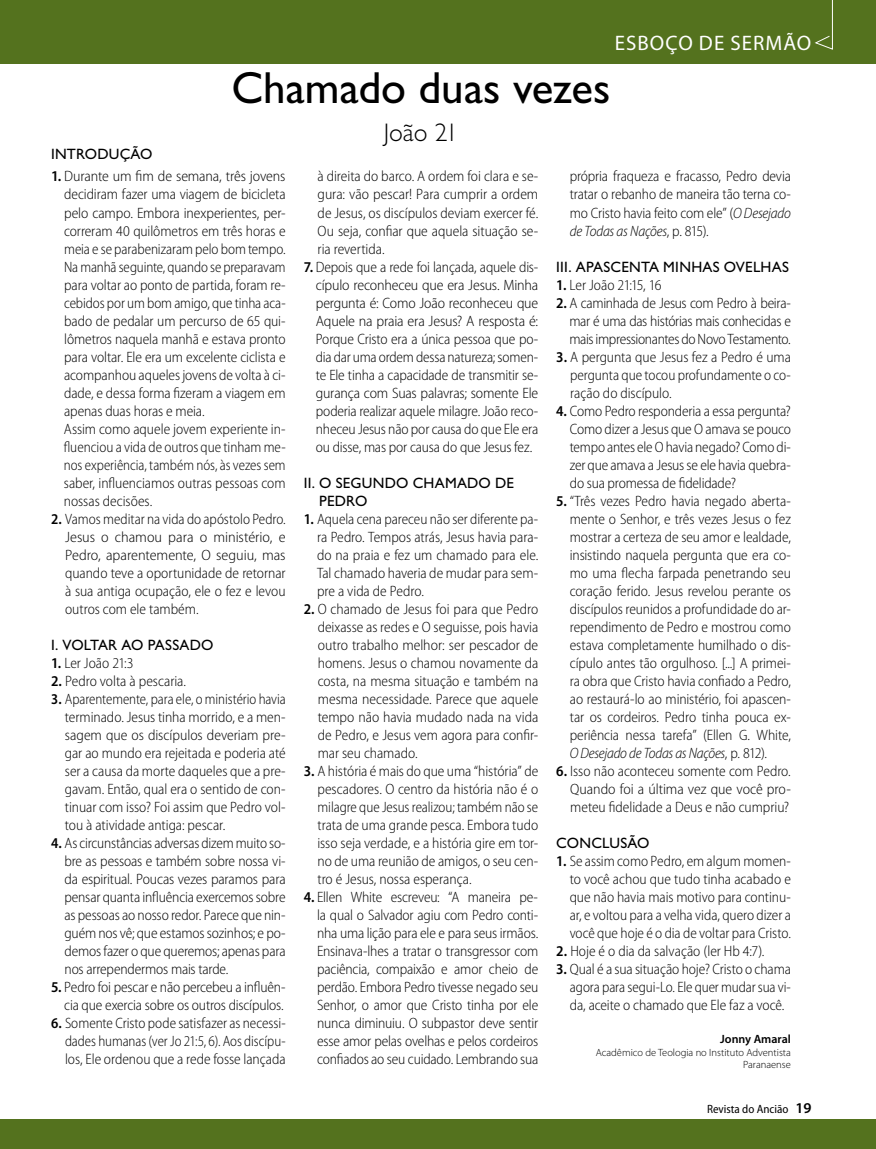
<style>
.page{position:relative;width:876px;height:1149px;background:#fff}
.page>*{position:absolute;margin:0;border:0;box-sizing:border-box;transform-origin:0 0}
.t1{font:45px "Gill Sans Std";letter-spacing:-.005em;color:#000}
.t2{font:300 25.5px "Gill Sans Std";letter-spacing:-.005em;color:#000}
.t3{font:21px "Myriad Pro";letter-spacing:.05em;color:#fff}
.t4{font:300 semi-condensed 15px/18px "Myriad Pro";letter-spacing:-.005em;color:#000;text-align:justify}
.t5{font:300 semi-condensed 15px/18px "Myriad Pro";letter-spacing:-.005em;color:#000;text-align:justify;scale:.95 1}
.t6{font:15px/18px "Gill Sans Std";letter-spacing:.015em;color:#000}
.t7{font:semi-condensed 12px "Myriad Pro";color:#000}
.t8{font:600 12px "Myriad Pro";color:#000}
.t9{font:300 10.5px/11.4px "Myriad Pro";color:#000;text-align:right}
.s1{font-weight:600}
.s2{font-style:italic}
.s3{font-weight:600;font-stretch:normal;font-size:15px}
</style>
<div class="page">
<div style="left:0;top:0;width:876px;height:64px;background:#54721e"></div>
<div style="left:0;top:1118px;width:876px;height:30px;background:#54721e"></div>
<svg style="left:815px;top:0;width:18px;height:50px"></svg>
<h3 class="t3" style="left:615px;top:31px;width:198px">ESBOÇO DE SERMÃO</h3>
<h1 class="t1" style="left:232px;top:62px;width:380px">Chamado duas vezes</h1>
<h2 class="t2" style="left:384px;top:118px;width:76px">João 21</h2>
<p class="t6" style="left:51px;top:145px;width:103px">INTRODUÇÃO</p>
<p class="t4" style="left:64px;top:168px;width:223px;text-align:left;text-indent:-13px"><span class="s1">1.</span> Durante um fim de semana, três jovens decidiram fazer uma viagem de bicicleta pelo campo. Embora inexperientes, per&shy;correram 40 quilômetros em três horas e meia e se parabenizaram pelo bom tempo.<br>Na manhã seguinte, quando se preparavam para voltar ao ponto de partida, foram re&shy;cebidos por um bom amigo, que tinha aca&shy;bado de pedalar um percurso de 65 qui&shy;lômetros naquela manhã e estava pronto para voltar. Ele era um excelente ciclista e acompanhou aqueles jovens de volta à ci&shy;dade, e dessa forma fizeram a viagem em apenas duas horas e meia.<br>Assim como aquele jovem experiente in&shy;fluenciou a vida de outros que tinham me&shy;nos experiência, também nós, às vezes sem saber, influenciamos outras pessoas com nossas decisões.</p>
<p class="t4" style="left:65px;top:510px;width:222px;text-indent:-14px"><span class="s1">2.</span> Vamos meditar na vida do apóstolo Pedro.<br>Jesus o chamou para o ministério, e Pedro, aparentemente, O seguiu, mas quando teve a oportunidade de retornar à sua antiga ocupação, ele o fez e levou outros com ele também.</p>
<p class="t6" style="left:51px;top:635px;width:164px">I. VOLTAR AO PASSADO</p>
<p class="t4" style="left:51px;top:654px;width:84px"><span class="s1">1.</span> Ler João 21:3</p>
<p class="t4" style="left:51px;top:672px;width:137px"><span class="s1">2.</span> Pedro volta à pescaria.</p>
<p class="t5" style="left:65px;top:690px;width:234px;text-indent:-14px"><span class="s1">3.</span> Aparentemente, para ele, o ministério havia terminado. Jesus tinha morrido, e a men&shy;sagem que os discípulos deveriam pre&shy;gar ao mundo era rejeitada e poderia até ser a causa da morte daqueles que a pre&shy;gavam. Então, qual era o sentido de con&shy;tinuar com isso? Foi assim que Pedro vol&shy;tou à atividade antiga: pescar.</p>
<p class="t4" style="left:65px;top:834px;width:223px;text-indent:-13px"><span class="s1">4.</span> As circunstâncias adversas dizem muito so&shy;bre as pessoas e também sobre nossa vi&shy;da espiritual. Poucas vezes paramos para pensar quanta influência exercemos sobre as pessoas ao nosso redor. Parece que nin&shy;guém nos vê; que estamos sozinhos; e po&shy;demos fazer o que queremos; apenas para nos arrependermos mais tarde.</p>
<p class="t4" style="left:51px;top:978px;width:236px;text-align:right"><span class="s1">5.</span> Pedro foi pescar e não percebeu a influên&shy;cia que exercia sobre os outros discípulos.</p>
<p class="t4" style="left:65px;top:1014px;width:222px;text-indent:-14px"><span class="s1">6.</span> Somente Cristo pode satisfazer as necessi&shy;dades humanas (ver Jo 21:5, 6). Aos discípu&shy;los, Ele ordenou que a rede fosse lançada</p>
<p class="t4" style="left:318px;top:168px;width:222px">à direita do barco. A ordem foi clara e se&shy;gura: vão pescar! Para cumprir a ordem de Jesus, os discípulos deviam exercer fé.<br>Ou seja, confiar que aquela situação se&shy;ria revertida.</p>
<p class="t4" style="left:316px;top:258px;width:224px;text-indent:-12px"><span class="s1">7.</span> Depois que a rede foi lançada, aquele dis&shy;cípulo reconheceu que era Jesus. Minha pergunta é: Como João reconheceu que Aquele na praia era Jesus? A resposta é:<br>Porque Cristo era a única pessoa que po&shy;dia dar uma ordem dessa natureza; somen&shy;te Ele tinha a capacidade de transmitir se&shy;gurança com Suas palavras; somente Ele poderia realizar aquele milagre. João reco&shy;nheceu Jesus não por causa do que Ele era ou disse, mas por causa do que Jesus fez.</p>
<p class="t6" style="left:319px;top:473px;width:196px;text-indent:-16px">II. O SEGUNDO CHAMADO DE<br>PEDRO</p>
<p class="t4" style="left:317px;top:510px;width:223px;text-indent:-13px"><span class="s1">1.</span> Aquela cena pareceu não ser diferente pa&shy;ra Pedro. Tempos atrás, Jesus havia para&shy;do na praia e fez um chamado para ele.<br>Tal chamado haveria de mudar para sem&shy;pre a vida de Pedro.</p>
<p class="t4" style="left:318px;top:600px;width:222px;text-indent:-14px"><span class="s1">2.</span> O chamado de Jesus foi para que Pedro deixasse as redes e O seguisse, pois havia outro trabalho melhor: ser pescador de homens. Jesus o chamou novamente da costa, na mesma situação e também na mesma necessidade. Parece que aquele tempo não havia mudado nada na vida de Pedro, e Jesus vem agora para confir&shy;mar seu chamado.</p>
<p class="t4" style="left:317px;top:762px;width:222px;text-indent:-14px"><span class="s1">3.</span> A história é mais do que uma “história” de pescadores. O centro da história não é o milagre que Jesus realizou; também não se trata de uma grande pesca. Embora tudo isso seja verdade, e a história gire em tor&shy;no de uma reunião de amigos, o seu cen&shy;tro é Jesus, nossa esperança.</p>
<p class="t4" style="left:317px;top:888px;width:223px;text-indent:-13px"><span class="s1">4.</span> Ellen White escreveu: “A maneira pe&shy;la qual o Salvador agiu com Pedro conti&shy;nha uma lição para ele e para seus irmãos.<br>Ensinava-lhes a tratar o transgressor com paciência, compaixão e amor cheio de perdão. Embora Pedro tivesse negado seu Senhor, o amor que Cristo tinha por ele nunca diminuiu. O subpastor deve sentir esse amor pelas ovelhas e pelos cordeiros confiados ao seu cuidado. Lembrando sua</p>
<p class="t4" style="left:570px;top:168px;width:223px">própria fraqueza e fracasso, Pedro devia tratar o rebanho de maneira tão terna co&shy;mo Cristo havia feito com ele” (<span class="s2">O Desejado de Todas as Nações</span>, p. 815).</p>
<p class="t6" style="left:556px;top:257px;width:234px">III. APASCENTA MINHAS OVELHAS</p>
<p class="t4" style="left:556px;top:276px;width:107px"><span class="s1">1.</span> Ler João 21:15, 16</p>
<p class="t4" style="left:569px;top:294px;width:223px;text-indent:-13px"><span class="s1">2.</span> A caminhada de Jesus com Pedro à beira&shy;mar é uma das histórias mais conhecidas e mais impressionantes do Novo Testamento.</p>
<p class="t4" style="left:570px;top:348px;width:222px;text-indent:-14px"><span class="s1">3.</span> A pergunta que Jesus fez a Pedro é uma pergunta que tocou profundamente o co&shy;ração do discípulo.</p>
<p class="t4" style="left:570px;top:402px;width:223px;text-indent:-13px"><span class="s1">4.</span> Como Pedro responderia a essa pergunta?<br>Como dizer a Jesus que O amava se pouco tempo antes ele O havia negado? Como di&shy;zer que amava a Jesus se ele havia quebra&shy;do sua promessa de fidelidade?</p>
<p class="t4" style="left:570px;top:492px;width:223px;text-indent:-14px"><span class="s1">5.</span> “Três vezes Pedro havia negado aberta&shy;mente o Senhor, e três vezes Jesus o fez mostrar a certeza de seu amor e lealdade, insistindo naquela pergunta que era co&shy;mo uma flecha farpada penetrando seu coração ferido. Jesus revelou perante os discípulos reunidos a profundidade do ar&shy;rependimento de Pedro e mostrou como estava completamente humilhado o dis&shy;cípulo antes tão orgulhoso. [...] A primei&shy;ra obra que Cristo havia confiado a Pedro, ao restaurá-lo ao ministério, foi apascen&shy;tar os cordeiros. Pedro tinha pouca ex&shy;periência nessa tarefa” (Ellen G. White, <span class="s2">O Desejado de Todas as Nações</span>, p. 812).</p>
<p class="t4" style="left:570px;top:762px;width:222px;text-indent:-14px"><span class="s1">6.</span> Isso não aconteceu somente com Pedro.<br>Quando foi a última vez que você pro&shy;meteu fidelidade a Deus e não cumpriu?</p>
<p class="t6" style="left:556px;top:833px;width:95px">CONCLUSÃO</p>
<p class="t4" style="left:570px;top:852px;width:223px;text-indent:-13px"><span class="s1">1.</span> Se assim como Pedro, em algum momen&shy;to você achou que tudo tinha acabado e que não havia mais motivo para continu&shy;ar, e voltou para a velha vida, quero dizer a você que hoje é o dia de voltar para Cristo.</p>
<p class="t4" style="left:556px;top:942px;width:210px"><span class="s1">2.</span> Hoje é o dia da salvação (ler Hb 4:7).</p>
<p class="t4" style="left:570px;top:960px;width:223px;text-indent:-14px"><span class="s1">3.</span> Qual é a sua situação hoje? Cristo o chama agora para segui-Lo. Ele quer mudar sua vi&shy;da, aceite o chamado que Ele faz a você.</p>
<p class="t8" style="left:720px;top:1031px;width:72px">Jonny Amaral</p>
<p class="t9" style="left:596px;top:1046px;width:197px">Acadêmico de Teologia no Instituto Adventista<br>Paranaense</p>
<p class="t7" style="left:707px;top:1102px;width:106px">Revista do Ancião <span class="s3">19</span></p>
</div>
